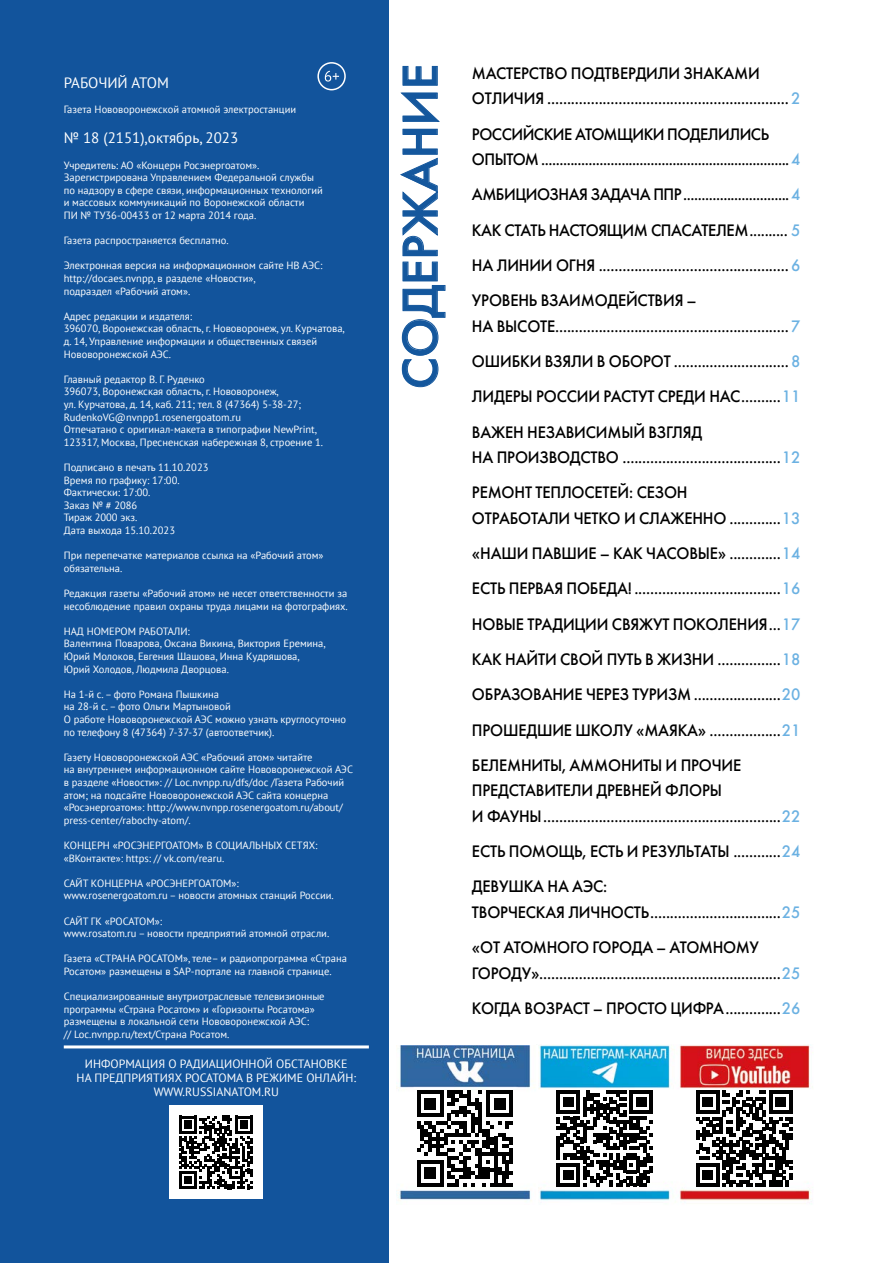
<style>
.page{position:relative;width:893px;height:1263px;background:#fff}
.page>*{position:absolute;margin:0;border:0;box-sizing:border-box;transform-origin:0 0}
.ЗАГОЛОВОК{font:48.75px "Futuris C";color:#14579d}
.Содержание_2{font:16.5px/25.5px "Futuris C";letter-spacing:-.01em;color:#000;scale:.96 1}
.Содержание_2-2{font:16.5px/25.5px "Futuris C";letter-spacing:-.03em;color:#000;scale:.96 1}
.ОСНОВНОЙ_ТЕКСТ{font:15px "PT Sans";color:#fff}
.ОСНОВНОЙ_ТЕКСТ-2{font:12px/14.4px "PT Sans";color:#fff;text-align:center}
.ОСНОВНОЙ_ТЕКСТ-3{font:10.5px/12.6px "PT Sans";color:#fff}
.s1{color:#6bb1e2}
</style>
<div class="page">
<div style="left:0;top:0;width:388px;height:1263px;background:#12549c"></div>
<hr style="left:64px;top:1045px;width:305px;height:3px;background:#fff">
<svg style="left:400px;top:128px;width:46px;height:259px"></svg>
<svg style="left:400px;top:92px;width:40px;height:30px"></svg>
<svg style="left:402px;top:66px;width:36px;height:20px"></svg>
<svg style="left:325px;top:71px;width:14px;height:11px"></svg>
<div style="left:317px;top:62px;width:29px;height:28px;border:2px solid #fff;border-radius:50%"></div>
<div style="left:169px;top:1106px;width:94px;height:93px;background:#fff"></div>
<svg style="left:179px;top:1116px;width:73px;height:73px"></svg>
<img style="left:538px;top:1045px;width:275px;height:159px">
<img style="left:398px;top:1045px;width:136px;height:156px">
<svg style="left:417px;top:1090px;width:96px;height:97px"></svg>
<svg style="left:557px;top:1090px;width:96px;height:96px"></svg>
<svg style="left:696px;top:1090px;width:96px;height:97px"></svg>
<p class="ОСНОВНОЙ_ТЕКСТ" style="left:64px;top:73px;width:107px">РАБОЧИЙ АТОМ</p>
<p class="ОСНОВНОЙ_ТЕКСТ-3" style="left:64px;top:103px;width:234px">Газета Нововоронежской атомной электростанции</p>
<p class="ОСНОВНОЙ_ТЕКСТ" style="left:64px;top:128px;width:176px">№ 18 (2151),октябрь, 2023</p>
<p class="ОСНОВНОЙ_ТЕКСТ-3" style="left:64px;top:158px;width:197px">Учредитель: АО «Концерн Росэнергоатом».</p>
<p class="ОСНОВНОЙ_ТЕКСТ-3" style="left:64px;top:171px;width:252px">Зарегистрирована Управлением Федеральной службы</p>
<p class="ОСНОВНОЙ_ТЕКСТ-3" style="left:64px;top:184px;width:261px">по надзору в сфере связи, информационных технологий</p>
<p class="ОСНОВНОЙ_ТЕКСТ-3" style="left:64px;top:196px;width:242px">и массовых коммуникаций по Воронежской области</p>
<p class="ОСНОВНОЙ_ТЕКСТ-3" style="left:64px;top:209px;width:194px">ПИ № ТУ36-00433 от 12 марта 2014 года.</p>
<p class="ОСНОВНОЙ_ТЕКСТ-3" style="left:64px;top:234px;width:166px">Газета распространяется бесплатно.</p>
<p class="ОСНОВНОЙ_ТЕКСТ-3" style="left:64px;top:259px;width:260px">Электронная версия на информационном сайте НВ АЭС:</p>
<p class="ОСНОВНОЙ_ТЕКСТ-3" style="left:64px;top:272px;width:194px">http://docaes.nvnpp, в разделе «Новости»,</p>
<p class="ОСНОВНОЙ_ТЕКСТ-3" style="left:64px;top:284px;width:128px">подраздел «Рабочий атом».</p>
<p class="ОСНОВНОЙ_ТЕКСТ-3" style="left:64px;top:310px;width:130px">Адрес редакции и издателя:</p>
<p class="ОСНОВНОЙ_ТЕКСТ-3" style="left:64px;top:322px;width:283px">396070, Воронежская область, г. Нововоронеж, ул. Курчатова,</p>
<p class="ОСНОВНОЙ_ТЕКСТ-3" style="left:64px;top:335px;width:255px">д. 14, Управление информации и общественных связей</p>
<p class="ОСНОВНОЙ_ТЕКСТ-3" style="left:64px;top:347px;width:109px">Нововоронежской АЭС.</p>
<p class="ОСНОВНОЙ_ТЕКСТ-3" style="left:64px;top:373px;width:239px">Главный редактор В. Г. Руденко<br>396073, Воронежская область, г. Нововоронеж,<br>ул. Курчатова, д. 14, каб. 211; тел. 8 (47364) 5-38-27; RudenkoVG@nvnpp1.rosenergoatom.ru</p>
<p class="ОСНОВНОЙ_ТЕКСТ-3" style="left:64px;top:423px;width:261px">Отпечатано с оригинал-макета в типографии NewPrint,<br>123317, Москва, Пресненская набережная 8, строение 1.</p>
<p class="ОСНОВНОЙ_ТЕКСТ-3" style="left:64px;top:461px;width:146px">Подписано в печать 11.10.2023</p>
<p class="ОСНОВНОЙ_ТЕКСТ-3" style="left:64px;top:473px;width:117px">Время по графику: 17:00.</p>
<p class="ОСНОВНОЙ_ТЕКСТ-3" style="left:64px;top:486px;width:88px">Фактически: 17:00.</p>
<p class="ОСНОВНОЙ_ТЕКСТ-3" style="left:64px;top:499px;width:75px">Заказ № # 2086</p>
<p class="ОСНОВНОЙ_ТЕКСТ-3" style="left:64px;top:511px;width:75px">Тираж 2000 экз.</p>
<p class="ОСНОВНОЙ_ТЕКСТ-3" style="left:64px;top:524px;width:113px">Дата выхода 15.10.2023</p>
<p class="ОСНОВНОЙ_ТЕКСТ-3" style="left:64px;top:549px;width:261px">При перепечатке материалов ссылка на «Рабочий атом»</p>
<p class="ОСНОВНОЙ_ТЕКСТ-3" style="left:64px;top:562px;width:60px">обязательна.</p>
<p class="ОСНОВНОЙ_ТЕКСТ-3" style="left:64px;top:587px;width:285px">Редакция газеты «Рабочий атом» не несет ответственности за несоблюдение правил охраны труда лицами на фотографиях.</p>
<p class="ОСНОВНОЙ_ТЕКСТ-3" style="left:64px;top:625px;width:128px">НАД НОМЕРОМ РАБОТАЛИ:</p>
<p class="ОСНОВНОЙ_ТЕКСТ-3" style="left:64px;top:637px;width:263px">Валентина Поварова, Оксана Викина, Виктория Еремина,<br>Юрий Молоков, Евгения Шашова, Инна Кудряшова,<br>Юрий Холодов, Людмила Дворцова.</p>
<p class="ОСНОВНОЙ_ТЕКСТ-3" style="left:64px;top:688px;width:157px">На 1-й с. – фото Романа Пышкина</p>
<p class="ОСНОВНОЙ_ТЕКСТ-3" style="left:64px;top:700px;width:168px">на 28-й с. – фото Ольги Мартыновой</p>
<p class="ОСНОВНОЙ_ТЕКСТ-3" style="left:64px;top:713px;width:284px">О работе Нововоронежской АЭС можно узнать круглосуточно</p>
<p class="ОСНОВНОЙ_ТЕКСТ-3" style="left:64px;top:725px;width:212px">по телефону 8 (47364) 7-37-37 (автоответчик).</p>
<p class="ОСНОВНОЙ_ТЕКСТ-3" style="left:64px;top:751px;width:250px">Газету Нововоронежской АЭС «Рабочий атом» читайте</p>
<p class="ОСНОВНОЙ_ТЕКСТ-3" style="left:64px;top:763px;width:291px">на внутреннем информационном сайте Нововоронежской АЭС</p>
<p class="ОСНОВНОЙ_ТЕКСТ-3" style="left:64px;top:776px;width:282px">в разделе «Новости»: // Loc.nvnpp.ru/dfs/doc /Газета Рабочий</p>
<p class="ОСНОВНОЙ_ТЕКСТ-3" style="left:64px;top:788px;width:266px">атом; на подсайте Нововоронежской АЭС сайта концерна</p>
<p class="ОСНОВНОЙ_ТЕКСТ-3" style="left:64px;top:801px;width:281px">«Росэнергоатом»: http://www.nvnpр.rosenergoatom.ru/about/</p>
<p class="ОСНОВНОЙ_ТЕКСТ-3" style="left:64px;top:814px;width:128px">press-center/rabochy-atom/.</p>
<p class="ОСНОВНОЙ_ТЕКСТ-3" style="left:64px;top:839px;width:255px">КОНЦЕРН «РОСЭНЕРГОАТОМ» В СОЦИАЛЬНЫХ СЕТЯХ:</p>
<p class="ОСНОВНОЙ_ТЕКСТ-3" style="left:64px;top:851px;width:162px">«ВКонтакте»: https: // vk.com/rearu.</p>
<p class="ОСНОВНОЙ_ТЕКСТ-3" style="left:64px;top:877px;width:177px">САЙТ КОНЦЕРНА «РОСЭНЕРГОАТОМ»:</p>
<p class="ОСНОВНОЙ_ТЕКСТ-3" style="left:64px;top:889px;width:272px">www.rosenergoatom.ru – новости атомных станций России.</p>
<p class="ОСНОВНОЙ_ТЕКСТ-3" style="left:64px;top:914px;width:100px">САЙТ ГК «РОСАТОМ»:</p>
<p class="ОСНОВНОЙ_ТЕКСТ-3" style="left:64px;top:927px;width:267px">www.rosatom.ru – новости предприятий атомной отрасли.</p>
<p class="ОСНОВНОЙ_ТЕКСТ-3" style="left:64px;top:952px;width:285px">Газета «СТРАНА РОСАТОМ», теле– и радиопрограмма «Страна<br>Росатом» размещены в SAP-портале на главной странице.</p>
<p class="ОСНОВНОЙ_ТЕКСТ-3" style="left:64px;top:990px;width:262px">Специализированные внутриотраслевые телевизионные программы «Страна Росатом» и «Горизонты Росатома» размещены в локальной сети Нововоронежской АЭС:</p>
<p class="ОСНОВНОЙ_ТЕКСТ-3" style="left:64px;top:1028px;width:167px">// Loc.nvnpp.ru/text/Страна Росатом.</p>
<p class="ОСНОВНОЙ_ТЕКСТ-2" style="left:77px;top:1056px;width:281px">ИНФОРМАЦИЯ О РАДИАЦИОННОЙ ОБСТАНОВКЕ<br>НА ПРЕДПРИЯТИЯХ РОСАТОМА В РЕЖИМЕ ОНЛАЙН:<br>WWW.RUSSIANATOM.RU</p>
<p class="ЗАГОЛОВОК" style="left:391px;top:389px;width:327px;rotate:-90deg">СОДЕРЖАНИЕ</p>
<p class="Содержание_2" style="left:472px;top:60px;width:344px">МАСТЕРСТВО ПОДТВЕРДИЛИ ЗНАКАМИ<br>ОТЛИЧИЯ .............................................................<span class="s1">2</span></p>
<p class="Содержание_2-2" style="left:472px;top:121px;width:344px">РОССИЙСКИЕ АТОМЩИКИ ПОДЕЛИЛИСЬ<br>ОПЫТОМ ....................................................................<span class="s1">4</span></p>
<p class="Содержание_2-2" style="left:472px;top:182px;width:344px">АМБИЦИОЗНАЯ ЗАДАЧА ППР.............................<span class="s1">4</span></p>
<p class="Содержание_2" style="left:472px;top:217px;width:344px">КАК СТАТЬ НАСТОЯЩИМ СПАСАТЕЛЕМ.......... <span class="s1">5</span></p>
<p class="Содержание_2" style="left:472px;top:253px;width:344px">НА ЛИНИИ ОГНЯ ................................................<span class="s1">6</span></p>
<p class="Содержание_2" style="left:472px;top:288px;width:344px">УРОВЕНЬ ВЗАИМОДЕЙСТВИЯ –<br>НА ВЫСОТЕ...........................................................<span class="s1">7</span></p>
<p class="Содержание_2" style="left:472px;top:349px;width:344px">ОШИБКИ ВЗЯЛИ В ОБОРОТ .............................<span class="s1">8</span></p>
<p class="Содержание_2" style="left:472px;top:384px;width:344px">ЛИДЕРЫ РОССИИ РАСТУТ СРЕДИ НАС..........<span class="s1">11</span></p>
<p class="Содержание_2" style="left:472px;top:419px;width:344px">ВАЖЕН НЕЗАВИСИМЫЙ ВЗГЛЯД<br>НА ПРОИЗВОДСТВО ........................................<span class="s1">12</span></p>
<p class="Содержание_2" style="left:472px;top:480px;width:344px">РЕМОНТ ТЕПЛОСЕТЕЙ: СЕЗОН<br>ОТРАБОТАЛИ ЧЕТКО И СЛАЖЕННО .............<span class="s1">13</span></p>
<p class="Содержание_2" style="left:472px;top:541px;width:344px">«НАШИ ПАВШИЕ – КАК ЧАСОВЫЕ» .............<span class="s1">14</span></p>
<p class="Содержание_2" style="left:472px;top:576px;width:344px">ЕСТЬ ПЕРВАЯ ПОБЕДА! .....................................<span class="s1">16</span></p>
<p class="Содержание_2" style="left:472px;top:611px;width:344px">НОВЫЕ ТРАДИЦИИ СВЯЖУТ ПОКОЛЕНИЯ...<span class="s1">17</span></p>
<p class="Содержание_2" style="left:472px;top:647px;width:344px">КАК НАЙТИ СВОЙ ПУТЬ В ЖИЗНИ ................<span class="s1">18</span></p>
<p class="Содержание_2" style="left:472px;top:682px;width:344px">ОБРАЗОВАНИЕ ЧЕРЕЗ ТУРИЗМ ......................<span class="s1">20</span></p>
<p class="Содержание_2" style="left:472px;top:717px;width:344px">ПРОШЕДШИЕ ШКОЛУ «МАЯКА» ..................<span class="s1">21</span></p>
<p class="Содержание_2" style="left:472px;top:752px;width:344px">БЕЛЕМНИТЫ, АММОНИТЫ И ПРОЧИЕ<br>ПРЕДСТАВИТЕЛИ ДРЕВНЕЙ ФЛОРЫ<br>И ФАУНЫ............................................................<span class="s1">22</span></p>
<p class="Содержание_2" style="left:472px;top:839px;width:344px">ЕСТЬ ПОМОЩЬ, ЕСТЬ И РЕЗУЛЬТАТЫ ............<span class="s1">24</span></p>
<p class="Содержание_2" style="left:472px;top:874px;width:344px">ДЕВУШКА НА АЭС:<br>ТВОРЧЕСКАЯ ЛИЧНОСТЬ.................................<span class="s1">25</span></p>
<p class="Содержание_2" style="left:472px;top:935px;width:344px">«ОТ АТОМНОГО ГОРОДА – АТОМНОМУ<br>ГОРОДУ».............................................................<span class="s1">25</span></p>
<p class="Содержание_2" style="left:472px;top:996px;width:344px">КОГДА ВОЗРАСТ – ПРОСТО ЦИФРА..............<span class="s1">26</span></p>
</div>
